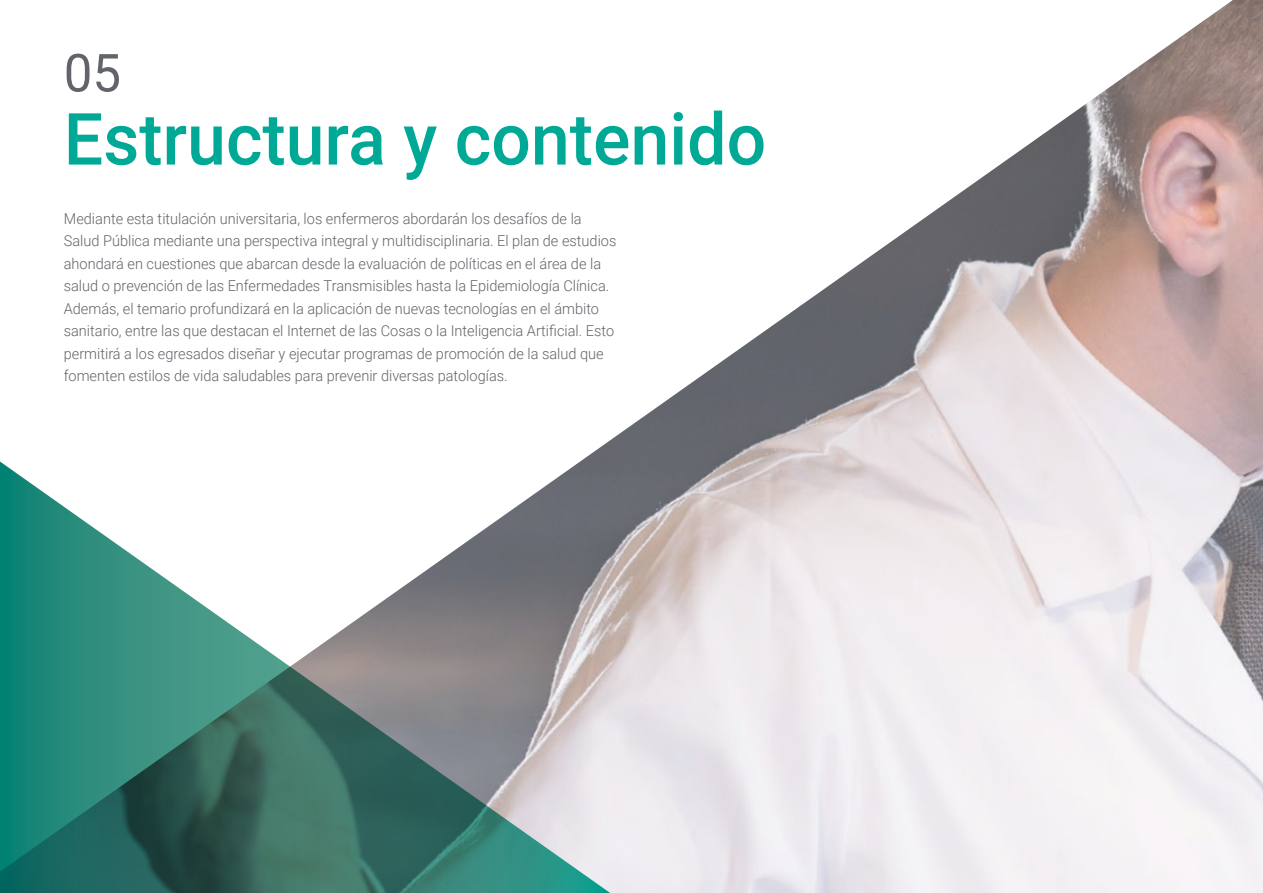
<style>
.page{position:relative;width:1263px;height:893px;background:#fff}
.page>*{position:absolute;margin:0;border:0;box-sizing:border-box;transform-origin:0 0}
.t1{font:500 72px "Roboto";color:#00a996}
.t2{font:52.5px "Roboto";color:#61646a}
.t3{font:300 15px/22.5px "Roboto";color:#61646a}
</style>
<div class="page">
<img style="left:602px;top:0;width:661px;height:893px">
<svg style="left:0;top:446px;width:640px;height:447px"></svg>
<h2 class="t2" style="left:64px;top:36px;width:59px">05</h2>
<h1 class="t1" style="left:64px;top:89px;width:704px">Estructura y contenido</h1>
<p class="t3" style="left:64px;top:207px;width:554px">Mediante esta titulación universitaria, los enfermeros abordarán los desafíos de la Salud Pública mediante una perspectiva integral y multidisciplinaria. El plan de estudios ahondará en cuestiones que abarcan desde la evaluación de políticas en el área de la salud o prevención de las Enfermedades Transmisibles hasta la Epidemiología Clínica.<br>Además, el temario profundizará en la aplicación de nuevas tecnologías en el ámbito sanitario, entre las que destacan el Internet de las Cosas o la Inteligencia Artificial. Esto permitirá a los egresados diseñar y ejecutar programas de promoción de la salud que fomenten estilos de vida saludables para prevenir diversas patologías.</p>
</div>
